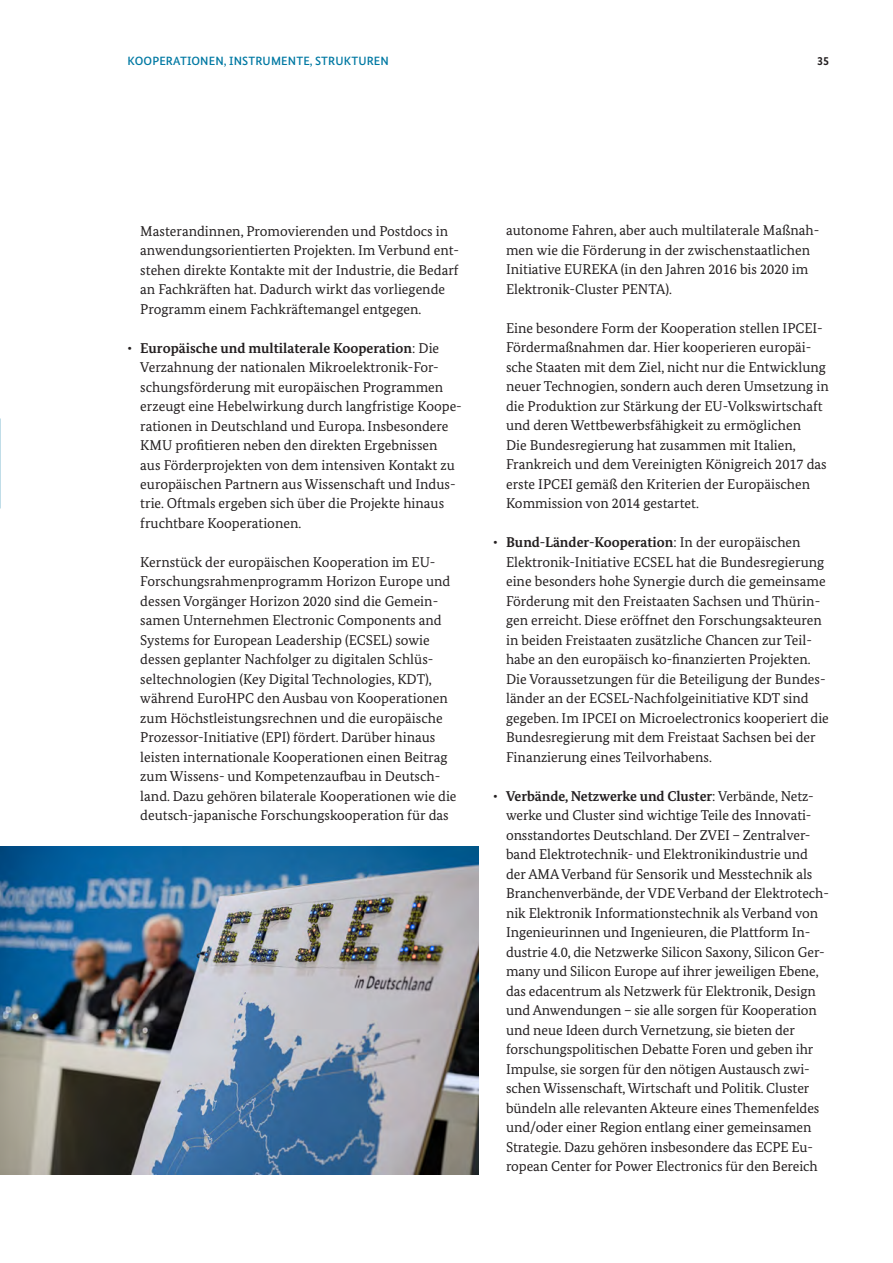
<style>
.page{position:relative;width:893px;height:1263px;background:#fff}
.page>*{position:absolute;margin:0;border:0;box-sizing:border-box;transform-origin:0 0}
.t1{font:14.25px/19.5px "Bundes Serif";color:#231f20}
.t2{font:500 12px "Bundes Sans";color:#0079a3}
.t3{font:700 12px "Bundes Sans";color:#231f20}
.s1{font-weight:700}
</style>
<div class="page">
<img style="left:0;top:846px;width:478px;height:328px">
<p class="t2" style="left:128px;top:53px;width:12px">KOOPERATIONEN</p>
<p class="t2" style="left:224px;top:53px;width:19px">, INSTRUMENTE</p>
<p class="t2" style="left:310px;top:53px;width:20px">, STRUKTUREN</p>
<p class="t3" style="left:817px;top:53px;width:13px">35</p>
<p class="t1" style="left:140px;top:221px;width:320px">Masterandinnen, Promovierenden und Postdocs in anwendungsorientierten Projekten. Im Verbund ent&shy;stehen direkte Kontakte mit der Industrie, die Bedarf an Fachkräften hat. Dadurch wirkt das vorliegende Programm einem Fachkräftemangel entgegen.</p>
<p class="t1" style="left:140px;top:338px;width:323px;text-indent:-13px">∙ <span class="s1">Europäische und multilaterale Kooperation</span>: Die Verzahnung der nationalen Mikroelektronik-For&shy;schungsförderung mit europäischen Programmen erzeugt eine Hebelwirkung durch langfristige Koope&shy;rationen in Deutschland und Europa. Insbesondere KMU profitieren neben den direkten Ergebnissen<br>aus Förderprojekten von dem intensiven Kontakt zu europäischen Partnern aus Wissenschaft und Indus&shy;trie. Oftmals ergeben sich über die Projekte hinaus fruchtbare Kooperationen.</p>
<p class="t1" style="left:140px;top:552px;width:318px">Kernstück der europäischen Kooperation im EU-Forschungsrahmenprogramm Horizon Europe und dessen Vorgänger Horizon 2020 sind die Gemein&shy;samen Unternehmen Electronic Components and Systems for European Leadership (ECSEL) sowie dessen geplanter Nachfolger zu digitalen Schlüs&shy;seltechnologien (Key Digital Technologies, KDT), während EuroHPC den Ausbau von Kooperationen zum Höchstleistungsrechnen und die europäische Prozessor-Initiative (EPI) fördert. Darüber hinaus leisten internationale Kooperationen einen Beitrag zum Wissens- und Kompetenzaufbau in Deutsch&shy;land. Dazu gehören bilaterale Kooperationen wie die deutsch-japanische Forschungskooperation für das</p>
<p class="t1" style="left:506px;top:221px;width:315px">autonome Fahren, aber auch multilaterale Maßnah&shy;men wie die Förderung in der zwischenstaatlichen Initiative EUREKA (in den Jahren 2016 bis 2020 im Elektronik-Cluster PENTA).</p>
<p class="t1" style="left:506px;top:318px;width:324px">Eine besondere Form der Kooperation stellen IPCEI-Fördermaßnahmen dar. Hier kooperieren europäi&shy;sche Staaten mit dem Ziel, nicht nur die Entwicklung neuer Technogien, sondern auch deren Umsetzung in die Produktion zur Stärkung der EU-Volkswirtschaft und deren Wettbewerbsfähigkeit zu ermöglichen<br>Die Bundesregierung hat zusammen mit Italien, Frankreich und dem Vereinigten Königreich 2017 das erste IPCEI gemäß den Kriterien der Europäischen Kommission von 2014 gestartet.</p>
<p class="t1" style="left:506px;top:532px;width:324px;text-indent:-13px">∙ <span class="s1">Bund-Länder-Kooperation</span>: In der europäischen Elektronik-Initiative ECSEL hat die Bundesregierung eine besonders hohe Synergie durch die gemeinsame Förderung mit den Freistaaten Sachsen und Thürin&shy;gen erreicht. Diese eröffnet den Forschungsakteuren in beiden Freistaaten zusätzliche Chancen zur Teil&shy;habe an den europäisch ko-finanzierten Projekten.<br>Die Voraussetzungen für die Beteiligung der Bundes&shy;länder an der ECSEL-Nachfolgeinitiative KDT sind gegeben. Im IPCEI on Microelectronics kooperiert die Bundesregierung mit dem Freistaat Sachsen bei der Finanzierung eines Teilvorhabens.</p>
<p class="t1" style="left:506px;top:786px;width:324px;text-indent:-13px">∙ <span class="s1">Verbände, Netzwerke und Cluster</span>: Verbände, Netz&shy;werke und Cluster sind wichtige Teile des Innovati&shy;onsstandortes Deutschland. Der ZVEI – Zentralver&shy;band Elektrotechnik- und Elektronikindustrie und der AMA Verband für Sensorik und Messtechnik als Branchenverbände, der VDE Verband der Elektrotech&shy;nik Elektronik Informationstechnik als Verband von Ingenieurinnen und Ingenieuren, die Plattform In&shy;dustrie 4.0, die Netzwerke Silicon Saxony, Silicon Ger&shy;many und Silicon Europe auf ihrer jeweiligen Ebene, das edacentrum als Netzwerk für Elektronik, Design und Anwendungen – sie alle sorgen für Kooperation und neue Ideen durch Vernetzung, sie bieten der forschungspolitischen Debatte Foren und geben ihr Impulse, sie sorgen für den nötigen Austausch zwi&shy;schen Wissenschaft, Wirtschaft und Politik. Cluster bündeln alle relevanten Akteure eines Themenfeldes und/oder einer Region entlang einer gemeinsamen Strategie. Dazu gehören insbesondere das ECPE Eu&shy;ropean Center for Power Electronics für den Bereich</p>
</div>
